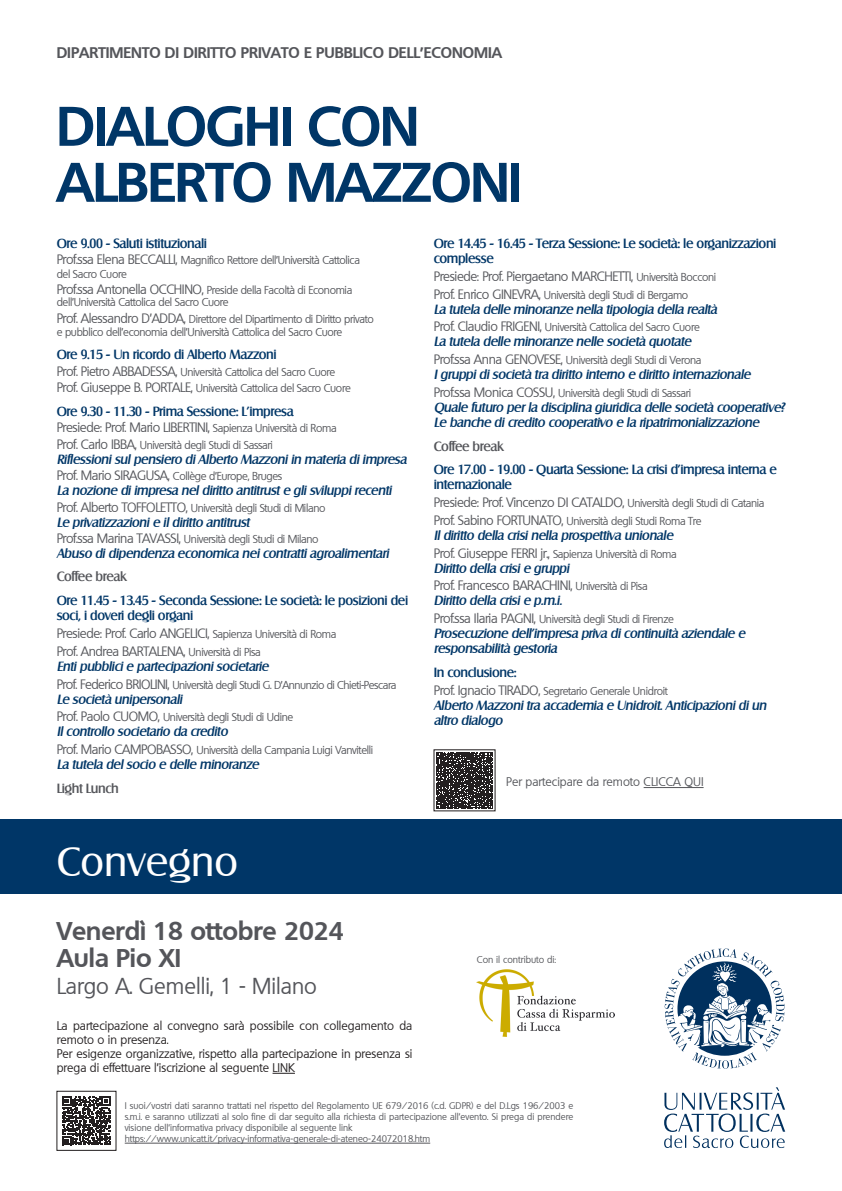
<style>
.page{position:relative;width:842px;height:1191px;background:#fff}
.page>*{position:absolute;margin:0;border:0;box-sizing:border-box;transform-origin:0 0}
.Sottotitolo{font:700 54px "Quebec";letter-spacing:-.015em;color:#003667}
.Evento{font:40px "Salzburg";color:#fff}
.Data{font:700 25px "Quebec";color:#54555a}
.Luogo{font:22px "Quebec";color:#54555a}
.Fac-Dip{font:700 15px "Quebec";color:#54555a}
.Titolo_3{font:italic 500 13px/15px "Salzburg";letter-spacing:-.03em;color:#003667}
.Titolo_3-2{font:500 13px/15px "Salzburg";letter-spacing:-.03em;color:#003667}
.Titolo_3-3{font:13px "Quebec";letter-spacing:-.03em;color:#54555a}
.Titolo_3-4{font:500 13px "Salzburg";letter-spacing:-.03em;color:#54555a}
.t1{font:12px/14px "Quebec";color:#231f20}
.t2{font:12px "Quebec";color:#54555a}
.Titolo_3-5{font:11px/12px "Quebec";letter-spacing:-.03em;color:#54555a}
.t3{font:9.5px "Quebec";color:#54555a}
.t4{font:9.2px/11.1px "Quebec";color:#54555a;text-align:justify}
.s1{font-size:13px}
.s2{font-size:11px}
</style>
<div class="page">
<div style="left:0;top:819px;width:842px;height:75px;background:#003667"></div>
<svg style="left:665px;top:948px;width:119px;height:120px"></svg>
<svg style="left:664px;top:1087px;width:121px;height:61px"></svg>
<hr style="left:644px;top:787px;width:60px;height:1px;background:#54555a">
<svg style="left:436px;top:752px;width:57px;height:57px"></svg>
<svg style="left:273px;top:1073px;width:22px;height:1px"></svg>
<svg style="left:62px;top:1096px;width:49px;height:49px"></svg>
<hr style="left:125px;top:1142px;width:305px;height:1px;background:#54555a">
<img style="left:477px;top:969px;width:137px;height:67px">
<p class="Fac-Dip" style="left:57px;top:43px;width:447px">DIPARTIMENTO DI DIRITTO PRIVATO E PUBBLICO DELL’ECONOMIA</p>
<p class="Sottotitolo" style="left:57px;top:91px;width:364px">DIALOGHI CON</p>
<p class="Sottotitolo" style="left:57px;top:147px;width:467px">ALBERTO MAZZONI</p>
<p class="Titolo_3-2" style="left:57px;top:236px;width:152px">Ore 9.00 - Saluti istituzionali</p>
<p class="Titolo_3-5" style="left:57px;top:254px;width:305px"><span class="s1">Prof.ssa Elena BECCALLI,</span> Magnifico Rettore dell’Università Cattolica</p>
<p class="Titolo_3-5" style="left:57px;top:268px;width:72px">del Sacro Cuore</p>
<p class="Titolo_3-5" style="left:57px;top:284px;width:297px"><span class="s1">Prof.ssa Antonella OCCHINO,</span> Preside della Facoltà di Economia dell’Università Cattolica del Sacro Cuore</p>
<p class="Titolo_3-5" style="left:57px;top:312px;width:318px"><span class="s1">Prof. Alessandro D’ADDA,</span> Direttore del Dipartimento di Diritto privato</p>
<p class="Titolo_3-5" style="left:57px;top:326px;width:287px">e pubblico dell’economia dell’Università Cattolica del Sacro Cuore</p>
<p class="Titolo_3-2" style="left:57px;top:347px;width:222px">Ore 9.15 - Un ricordo di Alberto Mazzoni</p>
<p class="Titolo_3-5" style="left:57px;top:366px;width:280px"><span class="s1">Prof. Pietro ABBADESSA,</span> Università Cattolica del Sacro Cuore</p>
<p class="Titolo_3-5" style="left:57px;top:382px;width:296px"><span class="s1">Prof. Giuseppe B. PORTALE,</span> Università Cattolica del Sacro Cuore</p>
<p class="Titolo_3-2" style="left:57px;top:403px;width:239px">Ore 9.30 - 11.30 - Prima Sessione: L’impresa</p>
<p class="Titolo_3-3" style="left:57px;top:419px;width:282px">Presiede: Prof. Mario LIBERTINI, <span class="s2">Sapienza Università di Roma</span></p>
<p class="Titolo_3-5" style="left:57px;top:438px;width:218px"><span class="s1">Prof. Carlo IBBA,</span> Università degli Studi di Sassari</p>
<p class="Titolo_3" style="left:57px;top:451px;width:352px">Riflessioni sul pensiero di Alberto Mazzoni in materia di impresa</p>
<p class="Titolo_3-5" style="left:57px;top:470px;width:227px"><span class="s1">Prof. Mario SIRAGUSA,</span> Collège d’Europe, Bruges</p>
<p class="Titolo_3" style="left:57px;top:483px;width:336px">La nozione di impresa nel diritto antitrust e gli sviluppi recenti</p>
<p class="Titolo_3-5" style="left:57px;top:501px;width:270px"><span class="s1">Prof. Alberto TOFFOLETTO,</span> Università degli Studi di Milano</p>
<p class="Titolo_3" style="left:57px;top:514px;width:195px">Le privatizzazioni e il diritto antitrust</p>
<p class="Titolo_3-5" style="left:57px;top:533px;width:263px"><span class="s1">Prof.ssa Marina TAVASSI,</span> Università degli Studi di Milano</p>
<p class="Titolo_3" style="left:57px;top:546px;width:334px">Abuso di dipendenza economica nei contratti agroalimentari</p>
<p class="Titolo_3-4" style="left:57px;top:569px;width:72px">Coffee break</p>
<p class="Titolo_3-2" style="left:57px;top:593px;width:353px">Ore 11.45 - 13.45 - Seconda Sessione: Le società: le posizioni dei soci, i doveri degli organi</p>
<p class="Titolo_3-3" style="left:57px;top:625px;width:281px">Presiede: Prof. Carlo ANGELICI, <span class="s2">Sapienza Università di Roma</span></p>
<p class="Titolo_3-3" style="left:57px;top:642px;width:206px">Prof. Andrea BARTALENA, <span class="s2">Università di Pisa</span></p>
<p class="Titolo_3" style="left:57px;top:658px;width:214px">Enti pubblici e partecipazioni societarie</p>
<p class="Titolo_3-5" style="left:57px;top:678px;width:341px"><span class="s1">Prof. Federico BRIOLINI,</span> Università degli Studi G. D’Annunzio di Chieti-Pescara</p>
<p class="Titolo_3" style="left:57px;top:691px;width:127px">Le società unipersonali</p>
<p class="Titolo_3-5" style="left:57px;top:711px;width:238px"><span class="s1">Prof. Paolo CUOMO,</span> Università degli Studi di Udine</p>
<p class="Titolo_3" style="left:57px;top:724px;width:173px">Il controllo societario da credito</p>
<p class="Titolo_3-5" style="left:57px;top:744px;width:318px"><span class="s1">Prof. Mario CAMPOBASSO,</span> Università della Campania Luigi Vanvitelli</p>
<p class="Titolo_3" style="left:57px;top:757px;width:204px">La tutela del socio e delle minoranze</p>
<p class="Titolo_3-4" style="left:57px;top:780px;width:64px">Light Lunch</p>
<p class="Evento" style="left:57px;top:837px;width:183px">Convegno</p>
<p class="Data" style="left:57px;top:914px;width:288px">Venerdì 18 ottobre 2024</p>
<p class="Data" style="left:57px;top:941px;width:126px">Aula Pio XI</p>
<p class="Luogo" style="left:57px;top:972px;width:262px">Largo A. Gemelli, 1 - Milano</p>
<p class="Titolo_3-2" style="left:434px;top:236px;width:344px">Ore 14.45 - 16.45 - Terza Sessione: Le società: le organizzazioni complesse</p>
<p class="Titolo_3-3" style="left:434px;top:268px;width:284px">Presiede: Prof. Piergaetano MARCHETTI, <span class="s2">Università Bocconi</span></p>
<p class="Titolo_3-5" style="left:434px;top:288px;width:256px"><span class="s1">Prof. Enrico GINEVRA,</span> Università degli Studi di Bergamo</p>
<p class="Titolo_3" style="left:434px;top:301px;width:285px">La tutela delle minoranze nella tipologia della realtà</p>
<p class="Titolo_3-5" style="left:434px;top:321px;width:268px"><span class="s1">Prof. Claudio FRIGENI,</span> Università Cattolica del Sacro Cuore</p>
<p class="Titolo_3" style="left:434px;top:334px;width:259px">La tutela delle minoranze nelle società quotate</p>
<p class="Titolo_3-5" style="left:434px;top:354px;width:269px"><span class="s1">Prof.ssa Anna GENOVESE,</span> Università degli Studi di Verona</p>
<p class="Titolo_3" style="left:434px;top:367px;width:318px">I gruppi di società tra diritto interno e diritto internazionale</p>
<p class="Titolo_3-5" style="left:434px;top:387px;width:259px"><span class="s1">Prof.ssa Monica COSSU,</span> Università degli Studi di Sassari</p>
<p class="Titolo_3" style="left:434px;top:400px;width:353px">Quale futuro per la disciplina giuridica delle società cooperative?</p>
<p class="Titolo_3" style="left:434px;top:415px;width:327px">Le banche di credito cooperativo e la ripatrimonializzazione</p>
<p class="Titolo_3-4" style="left:434px;top:438px;width:72px">Coffee break</p>
<p class="Titolo_3-2" style="left:434px;top:462px;width:345px">Ore 17.00 - 19.00 - Quarta Sessione: La crisi d’impresa interna e internazionale</p>
<p class="Titolo_3-3" style="left:434px;top:494px;width:332px">Presiede: Prof. Vincenzo DI CATALDO, <span class="s2">Università degli Studi di Catania</span></p>
<p class="Titolo_3-5" style="left:434px;top:515px;width:269px"><span class="s1">Prof. Sabino FORTUNATO,</span> Università degli Studi Roma Tre</p>
<p class="Titolo_3" style="left:434px;top:527px;width:241px">Il diritto della crisi nella prospettiva unionale</p>
<p class="Titolo_3-5" style="left:434px;top:547px;width:245px"><span class="s1">Prof. Giuseppe FERRI jr.,</span> Sapienza Università di Roma</p>
<p class="Titolo_3" style="left:434px;top:560px;width:137px">Diritto della crisi e gruppi</p>
<p class="Titolo_3-3" style="left:434px;top:577px;width:215px">Prof. Francesco BARACHINI, <span class="s2">Università di Pisa</span></p>
<p class="Titolo_3" style="left:434px;top:593px;width:130px">Diritto della crisi e p.m.i.</p>
<p class="Titolo_3-5" style="left:434px;top:613px;width:242px"><span class="s1">Prof.ssa Ilaria PAGNI,</span> Università degli Studi di Firenze</p>
<p class="Titolo_3" style="left:434px;top:626px;width:313px">Prosecuzione dell’impresa priva di continuità aziendale e responsabilità gestoria</p>
<p class="Titolo_3-2" style="left:434px;top:664px;width:84px">In conclusione:</p>
<p class="Titolo_3-5" style="left:434px;top:684px;width:235px"><span class="s1">Prof. Ignacio TIRADO,</span> Segretario Generale Unidroit</p>
<p class="Titolo_3" style="left:434px;top:697px;width:334px">Alberto Mazzoni tra accademia e Unidroit. Anticipazioni di un altro dialogo</p>
<p class="t2" style="left:506px;top:774px;width:199px">Per partecipare da remoto CLICCA QUI</p>
<p class="t3" style="left:477px;top:953px;width:81px">Con il contributo di:</p>
<p class="t1" style="left:57px;top:1018px;width:357px">La partecipazione al convegno sarà possibile con collegamento da remoto o in presenza.</p>
<p class="t1" style="left:57px;top:1046px;width:357px">Per esigenze organizzative, rispetto alla partecipazione in presenza si prega di effettuare l’iscrizione al seguente LINK</p>
<p class="t4" style="left:125px;top:1100px;width:450px">I suoi/vostri dati saranno trattati nel rispetto del Regolamento UE 679/2016 (c.d. GDPR) e del D.Lgs 196/2003 e s.m.i. e saranno utilizzati al solo fine di dar seguito alla richiesta di partecipazione all’evento. Si prega di prendere visione dell’informativa privacy disponibile al seguente link</p>
<p class="t4" style="left:125px;top:1133px;width:307px">https://www.unicatt.it/privacy-informativa-generale-di-ateneo-24072018.htm</p>
</div>
